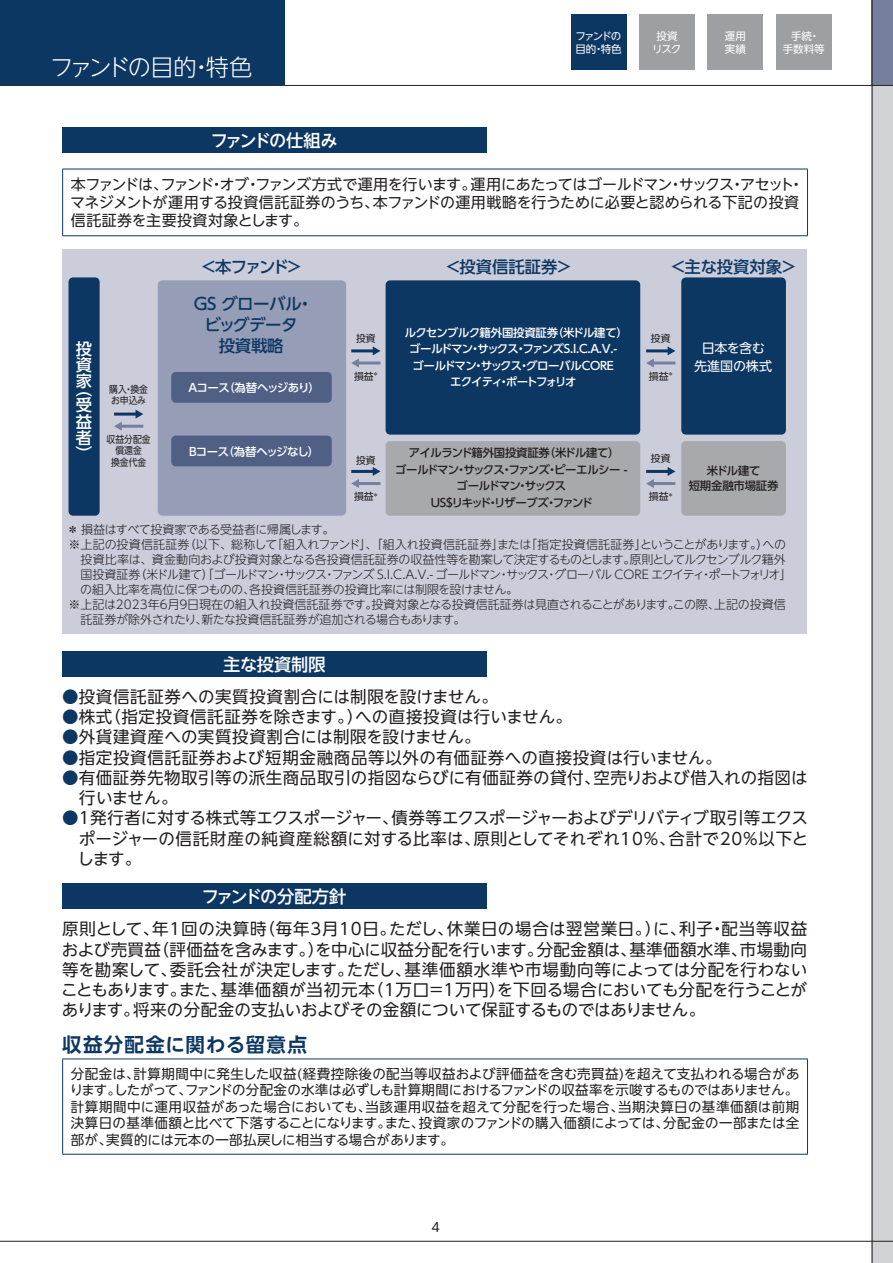
<style>
.page{position:relative;width:893px;height:1263px;background:#fff}
.page>*{position:absolute;margin:0;border:0;box-sizing:border-box;transform-origin:0 0}
.t1{font:300 23.25px "UD Shin Go NT Pro";letter-spacing:-.11em;color:#fff}
.t2{font:700 19.5px "UD Shin Go NT Pro De";letter-spacing:.065em;color:#0d3763}
.t3{font:500 17.25px "UD Shin Go NT Pro";letter-spacing:-.06em;color:#fff}
.t4{font:500 17.25px "UD Shin Go NT Pro";letter-spacing:-.105em;color:#fff}
.t5{font:500 17.25px "UD Shin Go NT Pro";letter-spacing:-.025em;color:#fff}
.t6{font:16.5px/20.2px "UD Shin Go NT Pro";letter-spacing:.02em;color:#231f20;text-align:justify}
.t7{font:16.5px "UD Shin Go NT Pro";letter-spacing:.04em;color:#231f20}
.t8{font:500 16.5px/21px "UD Shin Go Pro";letter-spacing:-.03em;color:#0d3763;text-align:center}
.t9{font:500 16.35px "UD Shin Go Pro";color:#0d3763}
.t10{font:500 16.35px/16.4px "UD Shin Go Pro";color:#fff;text-align:justify}
.t11{font:15px/18px "UD Shin Go NT Pro";letter-spacing:-.025em;color:#231f20}
.t12{font:13.5px/16.5px "UD Shin Go NT Pro";letter-spacing:.01em;color:#231f20;text-align:justify}
.t13{font:13.05px/18px "UD Shin Go NT Pro";letter-spacing:-.015em;color:#fff;text-align:center}
.t14{font:12.75px "UD Shin Go NT Pro";color:#231f20}
.t15{font:300 12px "UD Shin Go NT Pro";letter-spacing:-.03em;color:#231f20}
.t16{font:300 12px "UD Shin Go NT Pro";letter-spacing:-.105em;color:#231f20}
.t17{font:300 12px "UD Shin Go NT Pro";letter-spacing:.015em;color:#231f20}
.t18{font:500 11.4px/16.5px "UD Shin Go Pro";letter-spacing:-.06em;color:#fff;text-align:center}
.t19{font:500 11.4px/16.5px "UD Shin Go Pro";letter-spacing:-.05em;color:#231f20;text-align:center}
.t20{font:500 11.4px/14.7px "UD Shin Go Pro";letter-spacing:-.02em;color:#231f20;text-align:center}
.t21{font:10.5px/12.6px "UD Shin Go NT Pro";color:#fff;text-align:center}
.t22{font:10.5px/12.6px "UD Shin Go NT Pro";letter-spacing:-.135em;color:#fff}
.t23{font:9.75px/11.4px "UD Shin Go NT Pro";color:#231f20;scale:.9 1}
.t24{font:9.75px "UD Shin Go NT Pro";color:#231f20}
.s1{color:#0d3763}
</style>
<div class="page">
<div style="left:872px;top:85px;width:21px;height:1178px;background:#d1d2d4"></div>
<div style="left:872px;top:0;width:21px;height:85px;background:#767f9e"></div>
<hr style="left:0;top:1241px;width:893px;height:1px;background:#231f20">
<hr style="left:0;top:85px;width:893px;height:1px;background:#231f20">
<hr style="left:872px;top:0;width:1px;height:1263px;background:#231f20">
<div style="left:0;top:0;width:285px;height:85px;background:#0d3763"></div>
<div style="left:62px;top:128px;width:425px;height:25px;background:#0d3763"></div>
<hr style="left:62px;top:169px;width:1px;height:66px;background:#0d3763">
<hr style="left:62px;top:169px;width:746px;height:1px;background:#0d3763">
<hr style="left:807px;top:169px;width:1px;height:66px;background:#0d3763">
<hr style="left:62px;top:235px;width:746px;height:1px;background:#0d3763">
<div style="left:62px;top:249px;width:745px;height:385px;background:#cbcddb"></div>
<div style="left:69px;top:277px;width:31px;height:239px;background:#0d3763;border-radius:4px"></div>
<div style="left:681px;top:277px;width:105px;height:158px;background:#0d3763;border-radius:4px"></div>
<div style="left:681px;top:441px;width:105px;height:75px;background:#a8a9ad;border-radius:4px"></div>
<div style="left:386px;top:441px;width:254px;height:75px;background:#a8a9ad;border-radius:4px"></div>
<div style="left:158px;top:280px;width:188px;height:236px;background:#969db6;border-radius:4px"></div>
<div style="left:171px;top:372px;width:161px;height:31px;background:#505f84;border-radius:4px"></div>
<div style="left:171px;top:436px;width:161px;height:30px;background:#505f84;border-radius:5px"></div>
<div style="left:386px;top:280px;width:254px;height:155px;background:#0d3763;border-radius:4px"></div>
<hr style="left:114px;top:413px;width:23px;height:3px;background:#0d3763">
<svg style="left:136px;top:410px;width:7px;height:9px"></svg>
<hr style="left:120px;top:425px;width:23px;height:3px;background:#767f9e">
<svg style="left:114px;top:422px;width:8px;height:9px"></svg>
<hr style="left:351px;top:349px;width:23px;height:3px;background:#0d3763">
<svg style="left:373px;top:346px;width:7px;height:9px"></svg>
<hr style="left:358px;top:361px;width:22px;height:3px;background:#767f9e">
<svg style="left:351px;top:358px;width:8px;height:9px"></svg>
<hr style="left:351px;top:470px;width:23px;height:3px;background:#0d3763">
<svg style="left:373px;top:467px;width:7px;height:9px"></svg>
<hr style="left:358px;top:482px;width:22px;height:3px;background:#767f9e">
<svg style="left:351px;top:479px;width:8px;height:9px"></svg>
<hr style="left:646px;top:470px;width:23px;height:3px;background:#0d3763">
<svg style="left:668px;top:467px;width:7px;height:9px"></svg>
<hr style="left:653px;top:482px;width:22px;height:3px;background:#767f9e">
<svg style="left:646px;top:479px;width:8px;height:9px"></svg>
<hr style="left:646px;top:349px;width:23px;height:3px;background:#0d3763">
<svg style="left:668px;top:346px;width:7px;height:9px"></svg>
<hr style="left:653px;top:361px;width:22px;height:3px;background:#767f9e">
<svg style="left:646px;top:358px;width:8px;height:9px"></svg>
<div style="left:62px;top:651px;width:425px;height:26px;background:#0d3763"></div>
<div style="left:62px;top:883px;width:425px;height:26px;background:#0d3763"></div>
<hr style="left:62px;top:1059px;width:1px;height:95px;background:#0d3763">
<hr style="left:62px;top:1058px;width:746px;height:1px;background:#0d3763">
<hr style="left:807px;top:1059px;width:1px;height:95px;background:#0d3763">
<hr style="left:62px;top:1154px;width:746px;height:1px;background:#0d3763">
<div style="left:571px;top:15px;width:56px;height:55px;background:#0d3763"></div>
<div style="left:639px;top:15px;width:56px;height:55px;background:#9d9fa2"></div>
<div style="left:707px;top:15px;width:56px;height:55px;background:#9d9fa2"></div>
<div style="left:776px;top:15px;width:56px;height:55px;background:#9d9fa2"></div>
<h1 class="t1" style="left:50px;top:48px;width:204px">ファンドの目的・特色</h1>
<p class="t22" style="left:575px;top:30px;width:48px">ファンドの目的・特色</p>
<p class="t21" style="left:652px;top:30px;width:31px">投資リスク</p>
<p class="t21" style="left:725px;top:30px;width:22px;text-align:left">運用実績</p>
<p class="t21" style="left:783px;top:30px;width:43px">手続・<br>手数料等</p>
<p class="t4" style="left:211px;top:126px;width:128px">ファンドの仕組み</p>
<p class="t11" style="left:70px;top:175px;width:735px">本ファンドは、ファンド・オブ・ファンズ方式で運用を行います。運用にあたってはゴールドマン・サックス・アセット・マネジメントが運用する投資信託証券のうち、本ファンドの運用戦略を行うために必要と認められる下記の投資信託証券を主要投資対象とします。</p>
<p class="t9" style="left:202px;top:253px;width:101px">&lt;本ファンド&gt;</p>
<p class="t9" style="left:670px;top:253px;width:129px">＜主な投資対象＞</p>
<p class="t9" style="left:445px;top:253px;width:129px">＜投資信託証券＞</p>
<p class="t10" style="left:76px;top:340px;width:18px">投資家</p>
<p class="t10" style="left:76px;top:380px;width:18px">（受益者）</p>
<p class="t23" style="left:109px;top:383px;width:45px">購入・換金お申込み</p>
<p class="t23" style="left:107px;top:433px;width:50px;text-align:center">収益分配金償還金<br>換金代金</p>
<p class="t8" style="left:194px;top:293px;width:121px">GS グローバル・ビッグデータ<br>投資戦略</p>
<p class="t18" style="left:188px;top:379px;width:133px">Aコース（為替ヘッジあり）</p>
<p class="t18" style="left:189px;top:443px;width:132px">Bコース（為替ヘッジなし）</p>
<p class="t24" style="left:356px;top:330px;width:21px">投資</p>
<p class="t24" style="left:354px;top:368px;width:26px">損益<sup>＊</sup></p>
<p class="t18" style="left:405px;top:324px;width:225px">ルクセンブルク籍外国投資証券（米ドル建て）ゴールドマン・サックス・ファンズS.I.C.A.V.-<br>ゴールドマン・サックス・グローバルCORE<br>エクイティ・ポートフォリオ</p>
<p class="t24" style="left:651px;top:330px;width:21px">投資</p>
<p class="t24" style="left:649px;top:368px;width:26px">損益<sup>＊</sup></p>
<p class="t13" style="left:694px;top:338px;width:79px">日本を含む先進国の株式</p>
<p class="t24" style="left:356px;top:453px;width:21px">投資</p>
<p class="t24" style="left:354px;top:488px;width:26px">損益<sup>＊</sup></p>
<p class="t19" style="left:395px;top:444px;width:234px">アイルランド籍外国投資証券（米ドル建て）<br>ゴールドマン・サックス・ファンズ・ピーエルシー -ゴールドマン・サックス<br>US＄リキッド・リザーブズ・ファンド</p>
<p class="t24" style="left:651px;top:450px;width:21px">投資</p>
<p class="t24" style="left:649px;top:488px;width:26px">損益<sup>＊</sup></p>
<p class="t20" style="left:689px;top:463px;width:91px">米ドル建て<br>短期金融市場証券</p>
<p class="t15" style="left:67px;top:520px;width:269px">＊ 損益はすべて投資家である受益者に帰属します。</p>
<p class="t17" style="left:69px;top:535px;width:719px">※上記の投資信託証券（以下、総称して「組入れファンド」、「組入れ投資信託証券」または「指定投資信託証券」ということがあります。）への</p>
<p class="t15" style="left:81px;top:550px;width:707px">投資比率は、資金動向および投資対象となる各投資信託証券の収益性等を勘案して決定するものとします。原則としてルクセンブルク籍外</p>
<p class="t16" style="left:81px;top:565px;width:713px">国投資証券（米ドル建て）「ゴールドマン・サックス・ファンズ S.I.C.A.V.- ゴールドマン・サックス・グローバル CORE エクイティ・ポートフォリオ」</p>
<p class="t15" style="left:80px;top:580px;width:439px">の組入比率を高位に保つものの、各投資信託証券の投資比率には制限を設けません。</p>
<p class="t15" style="left:69px;top:595px;width:719px">※上記は2023年6月9日現在の組入れ投資信託証券です。投資対象となる投資信託証券は見直されることがあります。この際、上記の投資信</p>
<p class="t15" style="left:81px;top:610px;width:387px">託証券が除外されたり、新たな投資信託証券が追加される場合もあります。</p>
<p class="t5" style="left:223px;top:650px;width:104px">主な投資制限</p>
<p class="t6" style="left:62px;top:686px;width:437px"><span class="s1">●</span>投資信託証券への実質投資割合には制限を設けません。</p>
<p class="t6" style="left:62px;top:706px;width:511px"><span class="s1">●</span>株式（指定投資信託証券を除きます。）への直接投資は行いません。</p>
<p class="t6" style="left:62px;top:726px;width:420px"><span class="s1">●</span>外貨建資産への実質投資割合には制限を設けません。</p>
<p class="t7" style="left:62px;top:744px;width:661px"><span class="s1">●</span>指定投資信託証券および短期金融商品等以外の有価証券への直接投資は行いません。</p>
<p class="t6" style="left:79px;top:767px;width:730px;text-indent:-17px"><span class="s1">●</span>有価証券先物取引等の派生商品取引の指図ならびに有価証券の貸付、空売りおよび借入れの指図は行いません。</p>
<p class="t6" style="left:78px;top:807px;width:732px;text-indent:-15px"><span class="s1">●</span>1発行者に対する株式等エクスポージャー、債券等エクスポージャーおよびデリバティブ取引等エクスポージャーの信託財産の純資産総額に対する比率は、原則としてそれぞれ10％、合計で20％以下とします。</p>
<p class="t3" style="left:202px;top:882px;width:146px">ファンドの分配方針</p>
<p class="t6" style="left:61px;top:918px;width:747px">原則として、年1回の決算時（毎年3月10日。ただし、休業日の場合は翌営業日。）に、利子・配当等収益および売買益（評価益を含みます。）を中心に収益分配を行います。分配金額は、基準価額水準、市場動向等を勘案して、委託会社が決定します。ただし、基準価額水準や市場動向等によっては分配を行わないこともあります。また、基準価額が当初元本（1万口＝1万円）を下回る場合においても分配を行うことがあります。将来の分配金の支払いおよびその金額について保証するものではありません。</p>
<p class="t2" style="left:62px;top:1029px;width:246px">収益分配金に関わる留意点</p>
<p class="t12" style="left:70px;top:1065px;width:731px">分配金は、計算期間中に発生した収益(経費控除後の配当等収益および評価益を含む売買益)を超えて支払われる場合があります。したがって、ファンドの分配金の水準は必ずしも計算期間におけるファンドの収益率を示唆するものではありません。計算期間中に運用収益があった場合においても、当該運用収益を超えて分配を行った場合、当期決算日の基準価額は前期決算日の基準価額と比べて下落することになります。また、投資家のファンドの購入価額によっては、分配金の一部または全部が、実質的には元本の一部払戻しに相当する場合があります。</p>
<p class="t14" style="left:432px;top:1216px;width:10px">4</p>
</div>
